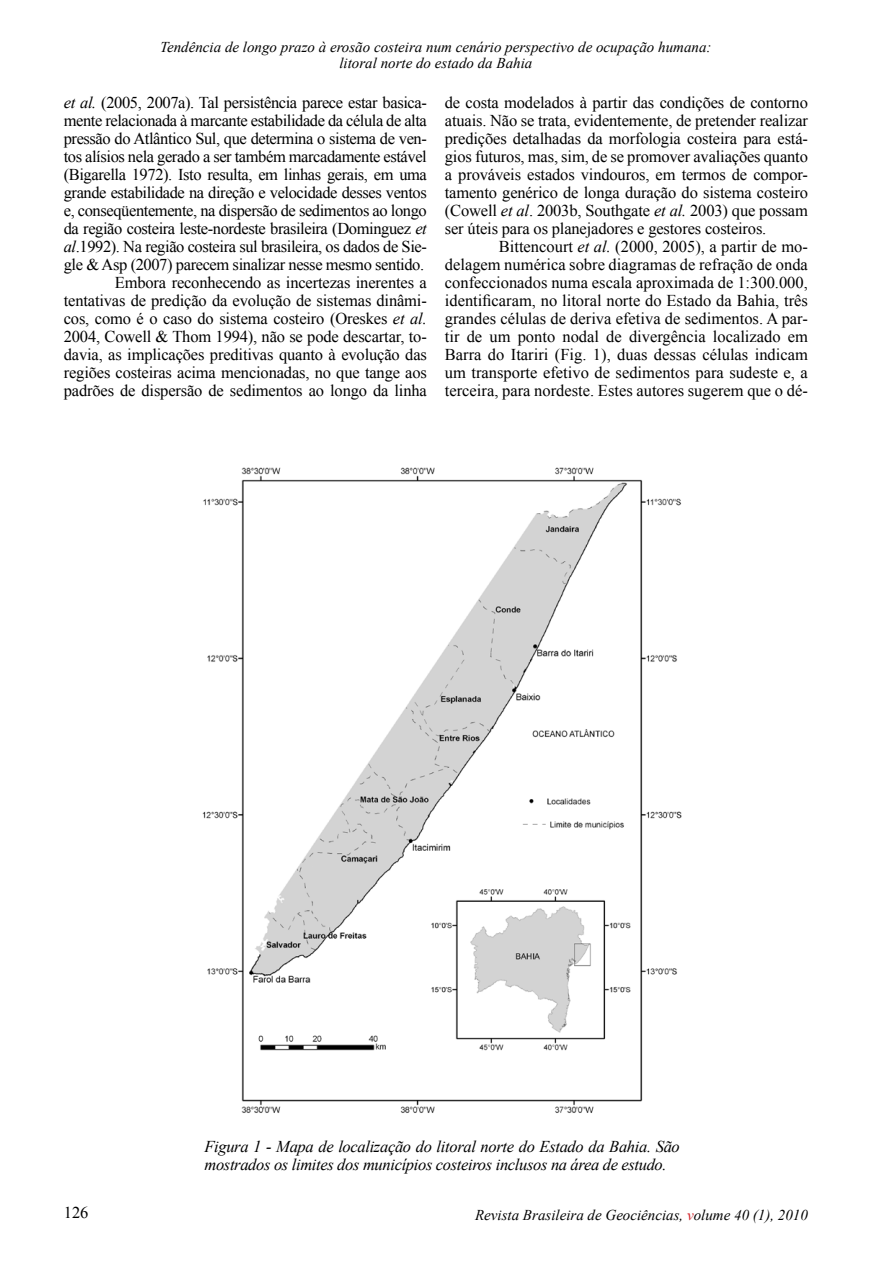
<style>
.page{position:relative;width:893px;height:1263px;background:#fff}
.page>*{position:absolute;margin:0;border:0;box-sizing:border-box;transform-origin:0 0}
.t1{font:16.5px/18px "Times New Roman";letter-spacing:-.025em;color:#000;text-align:justify}
.t2{font:italic 16.5px/18px "Times New Roman";letter-spacing:-.02em;color:#000}
.t3{font:italic 15px/16.5px "Times New Roman";color:#000;text-align:center}
.s1{font-style:italic}
.s2{color:#d2232a}
</style>
<div class="page">
<img style="left:202px;top:467px;width:480px;height:646px">
<p class="t3" style="left:160px;top:38px;width:553px">Tendência de longo prazo à erosão costeira num cenário perspectivo de ocupação humana: litoral norte do estado da Bahia</p>
<p class="t1" style="left:64px;top:93px;width:365px;text-align:right"><span class="s1">et al.</span> (2005, 2007a). Tal persistência parece estar basica&shy;mente relacionada à marcante estabilidade da célula de alta pressão do Atlântico Sul, que determina o sistema de ven&shy;tos alísios nela gerado a ser também marcadamente estável (Bigarella 1972). Isto resulta, em linhas gerais, em uma grande estabilidade na direção e velocidade desses ventos e, conseqüentemente, na dispersão de sedimentos ao longo da região costeira leste-nordeste brasileira (Dominguez <span class="s1">et al</span>.1992). Na região costeira sul brasileira, os dados de Sie&shy;gle &amp; Asp (2007) parecem sinalizar nesse mesmo sentido.<br>Embora reconhecendo as incertezas inerentes a tentativas de predição da evolução de sistemas dinâmi&shy;cos, como é o caso do sistema costeiro (Oreskes <span class="s1">et al.<br></span>2004, Cowell &amp; Thom 1994), não se pode descartar, to&shy;davia, as implicações preditivas quanto à evolução das regiões costeiras acima mencionadas, no que tange aos padrões de dispersão de sedimentos ao longo da linha</p>
<p class="t1" style="left:445px;top:93px;width:365px">de costa modelados à partir das condições de contorno atuais. Não se trata, evidentemente, de pretender realizar predições detalhadas da morfologia costeira para está&shy;gios futuros, mas, sim, de se promover avaliações quanto a prováveis estados vindouros, em termos de compor&shy;tamento genérico de longa duração do sistema costeiro (Cowell <span class="s1">et al</span>. 2003b, Southgate <span class="s1">et al.</span> 2003) que possam ser úteis para os planejadores e gestores costeiros.</p>
<p class="t1" style="left:445px;top:237px;width:365px;text-indent:54px">Bittencourt <span class="s1">et al.</span> (2000, 2005), a partir de mo&shy;delagem numérica sobre diagramas de refração de onda confeccionados numa escala aproximada de 1:300.000, identificaram, no litoral norte do Estado da Bahia, três grandes células de deriva efetiva de sedimentos. A par&shy;tir de um ponto nodal de divergência localizado em Barra do Itariri (Fig. 1), duas dessas células indicam um transporte efetivo de sedimentos para sudeste e, a terceira, para nordeste. Estes autores sugerem que o dé-</p>
<p class="t2" style="left:204px;top:1137px;width:477px">Figura 1 - Mapa de localização do litoral norte do Estado da Bahia. São mostrados os limites dos municípios costeiros inclusos na área de estudo.</p>
<p class="t1" style="left:64px;top:1203px;width:26px">126</p>
<p class="t3" style="left:475px;top:1206px;width:334px">Revista Brasileira de Geociências, <span class="s2">v</span>olume 40 (1), 2010</p>
</div>
